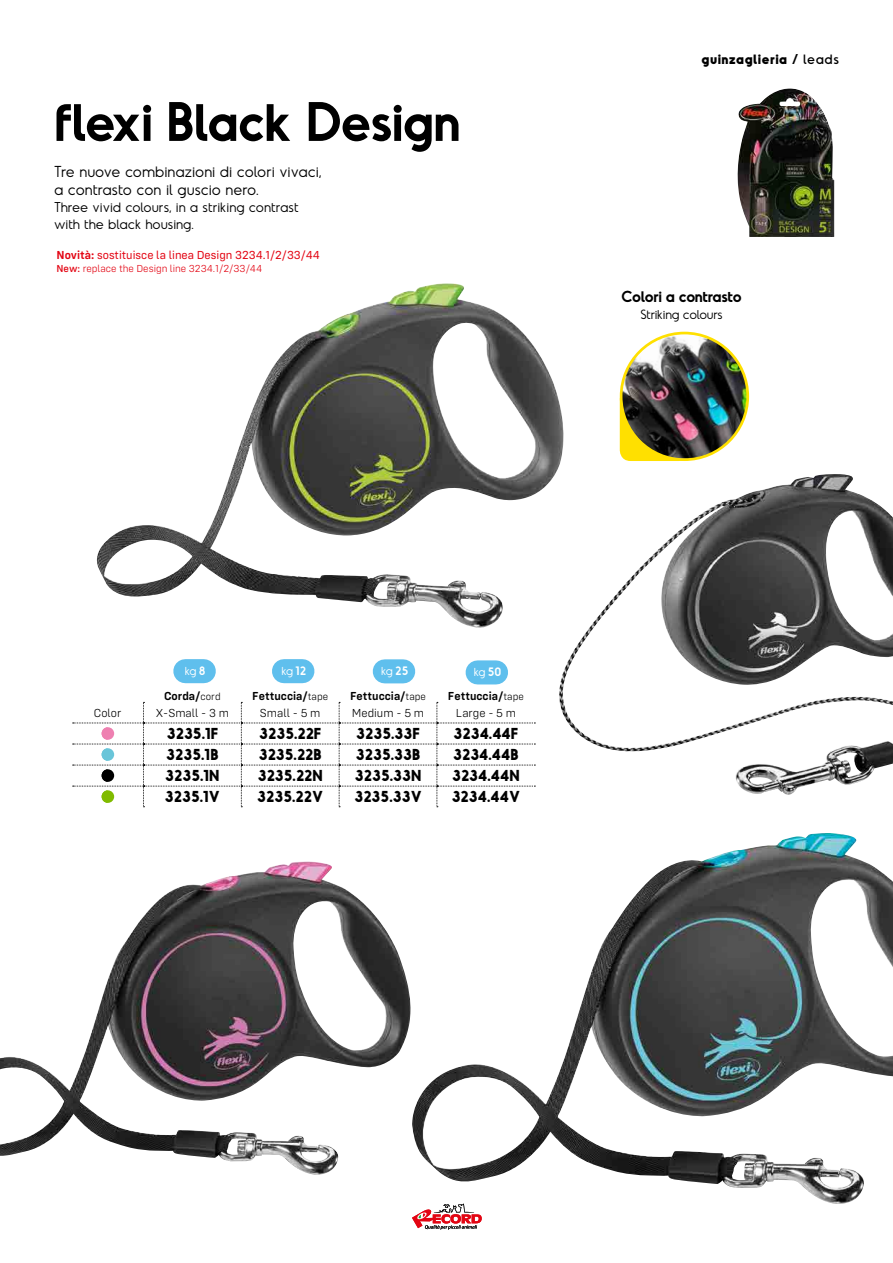
<style>
.page{position:relative;width:893px;height:1263px;background:#fff}
.page>*{position:absolute;margin:0;border:0;box-sizing:border-box;transform-origin:0 0}
.t1{font:600 52.5px "Odudo";letter-spacing:-.02em;color:#000}
.t2{font:600 15.3px "Odudo";letter-spacing:-.02em;color:#000}
.t3{font:700 15px "Odudo";color:#000}
.t4{font:300 15px/18px "Odudo";color:#000}
.t5{font:300 13.5px/16.5px "Odudo";color:#000}
.t6{font:700 13.5px "Odudo";letter-spacing:.04em;color:#000}
.t7{font:300 12.75px "Odudo";letter-spacing:-.02em;color:#000}
.t8{font:600 12px "Config Rounded";color:#000}
.t9{font:12px "Config Rounded";color:#e30513}
.t10{font:300 12px "Config Rounded";color:#000}
.t11{font:300 11.55px "Odudo";letter-spacing:-.065em;color:#fff}
.t12{font:300 10.5px "Config Rounded";color:#e30513}
.s1{font-weight:600}
.s2{font-weight:500}
.s3{font-weight:400}
.s4{font-weight:300;font-size:10.5px}
</style>
<div class="page">
<img style="left:96px;top:283px;width:468px;height:345px">
<img style="left:557px;top:474px;width:336px;height:321px">
<img style="left:0;top:861px;width:411px;height:314px">
<img style="left:412px;top:833px;width:481px;height:371px">
<div style="left:185px;top:659px;width:19px;height:24px;background:#5fbfed"></div>
<div style="left:284px;top:659px;width:18px;height:24px;background:#5fbfed"></div>
<svg style="left:73px;top:702px;width:462px;height:105px"></svg>
<div style="left:385px;top:659px;width:18px;height:24px;background:#5fbfed"></div>
<div style="left:478px;top:660px;width:18px;height:24px;background:#5fbfed"></div>
<svg style="left:412px;top:1203px;width:70px;height:27px"></svg>
<img style="left:737px;top:89px;width:97px;height:148px">
<svg style="left:620px;top:405px;width:56px;height:56px"></svg>
<img style="left:621px;top:334px;width:127px;height:126px">
<div style="left:620px;top:332px;width:129px;height:129px;border:3px solid #ffe000;border-radius:50%"></div>
<h1 class="t1" style="left:54px;top:88px;width:408px">flexi Black Design</h1>
<p class="t4" style="left:54px;top:162px;width:269px">Tre nuove combinazioni di colori vivaci, a contrasto con il guscio nero.</p>
<p class="t5" style="left:54px;top:199px;width:246px">Three vivid colours, in a striking contrast with the black housing.</p>
<p class="t9" style="left:56px;top:248px;width:265px"><span class="s1">Novità:</span> sostituisce la linea Design 3234.1/2/33/44</p>
<p class="t12" style="left:56px;top:262px;width:207px"><span class="s2">New:</span> replace the Design line 3234.1/2/33/44</p>
<p class="t6" style="left:702px;top:50px;width:139px">guinzaglieria / <span class="s3">leads</span></p>
<p class="t2" style="left:622px;top:287px;width:122px">Colori a contrasto</p>
<p class="t7" style="left:640px;top:306px;width:84px">Striking colours</p>
<p class="t11" style="left:185px;top:663px;width:22px">kg <span class="s1">8</span></p>
<p class="t11" style="left:282px;top:663px;width:26px">kg <span class="s1">12</span></p>
<p class="t8" style="left:164px;top:689px;width:58px">Corda/<span class="s4">cord</span></p>
<p class="t8" style="left:252px;top:689px;width:77px">Fettuccia/<span class="s4">tape</span></p>
<p class="t8" style="left:350px;top:689px;width:77px">Fettuccia/<span class="s4">tape</span></p>
<p class="t8" style="left:448px;top:689px;width:77px">Fettuccia/<span class="s4">tape</span></p>
<p class="t11" style="left:381px;top:663px;width:29px">kg <span class="s1">25</span></p>
<p class="t11" style="left:474px;top:664px;width:29px">kg <span class="s1">50</span></p>
<p class="t10" style="left:94px;top:706px;width:29px">Color</p>
<p class="t10" style="left:156px;top:706px;width:75px">X-Small - 3 m</p>
<p class="t10" style="left:260px;top:706px;width:62px">Small - 5 m</p>
<p class="t10" style="left:352px;top:706px;width:74px">Medium - 5 m</p>
<p class="t10" style="left:456px;top:706px;width:62px">Large - 5 m</p>
<p class="t3" style="left:167px;top:724px;width:53px">3235.1F</p>
<p class="t3" style="left:259px;top:724px;width:64px">3235.22F</p>
<p class="t3" style="left:356px;top:724px;width:65px">3235.33F</p>
<p class="t3" style="left:453px;top:724px;width:66px">3234.44F</p>
<p class="t3" style="left:166px;top:745px;width:54px">3235.1B</p>
<p class="t3" style="left:259px;top:745px;width:64px">3235.22B</p>
<p class="t3" style="left:356px;top:745px;width:66px">3235.33B</p>
<p class="t3" style="left:453px;top:745px;width:67px">3234.44B</p>
<p class="t3" style="left:165px;top:766px;width:56px">3235.1N</p>
<p class="t3" style="left:258px;top:766px;width:67px">3235.22N</p>
<p class="t3" style="left:355px;top:766px;width:68px">3235.33N</p>
<p class="t3" style="left:452px;top:766px;width:69px">3234.44N</p>
<p class="t3" style="left:165px;top:787px;width:57px">3235.1V</p>
<p class="t3" style="left:257px;top:787px;width:67px">3235.22V</p>
<p class="t3" style="left:354px;top:787px;width:69px">3235.33V</p>
<p class="t3" style="left:452px;top:787px;width:70px">3234.44V</p>
</div>
